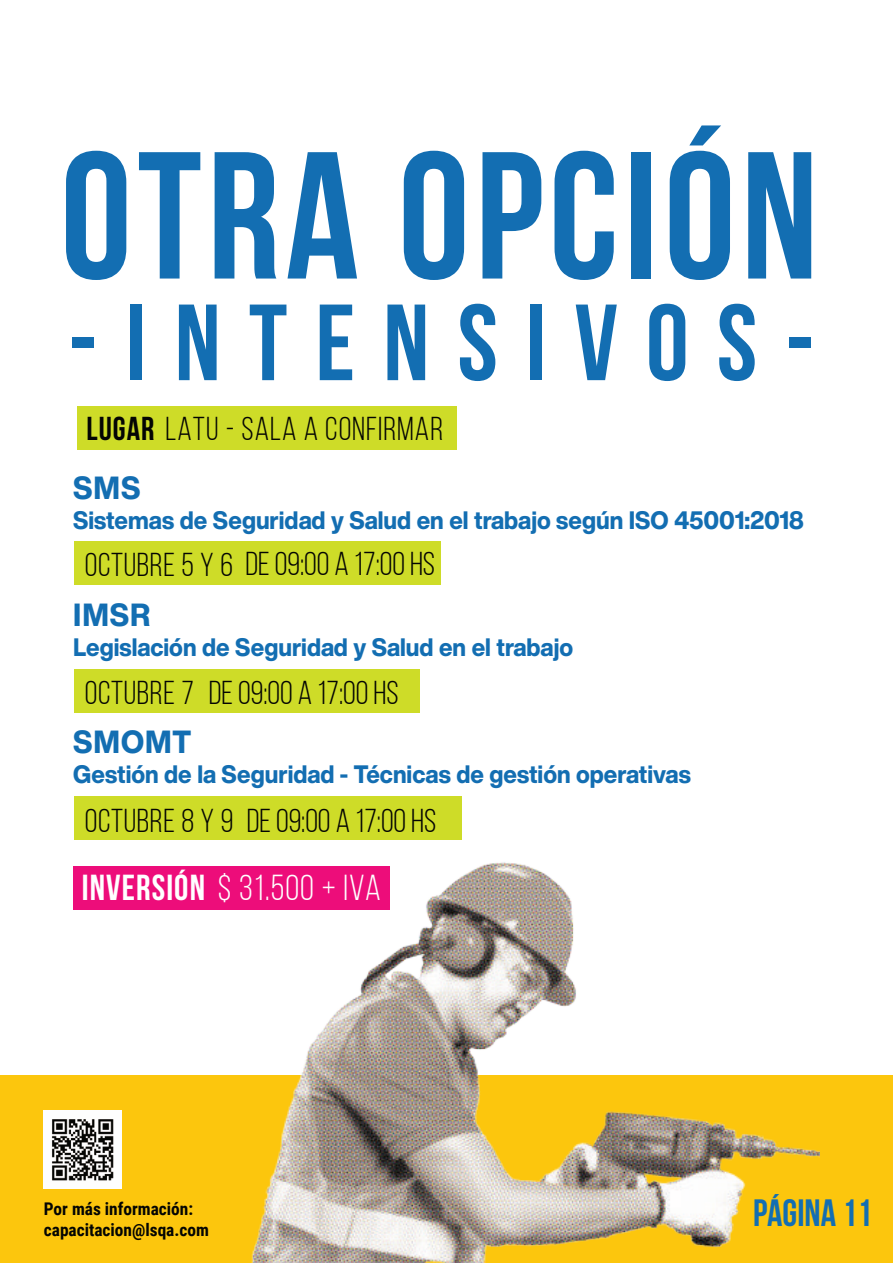
<style>
.page{position:relative;width:893px;height:1263px;background:#fff}
.page>*{position:absolute;margin:0;border:0;box-sizing:border-box;transform-origin:0 0}
.t1{font:700 180.45px "Bebas Neue";letter-spacing:.03em;color:#136eb2}
.t2{font:700 108px "Bebas Neue";letter-spacing:.26em;color:#136eb2}
.t3{font:700 37.95px "Bebas Neue";color:#136eb2}
.t4{font:36px "Bebas Neue";letter-spacing:.03em;color:#fff}
.t5{font:33px "Bebas Neue";letter-spacing:.02em;color:#040503}
.t6{font:800 31.5px "Helvetica Now Display";letter-spacing:.03em;color:#136eb2;scale:.94 1}
.t7{font:800 24.75px "Helvetica Now Display";color:#136eb2;scale:.94 1}
.t8{font:700 17.55px/21px "Roboto Condensed";color:#040503}
.s1{font-weight:700}
</style>
<div class="page">
<div style="left:0;top:1075px;width:893px;height:188px;background:#fcc60d"></div>
<div style="left:74px;top:867px;width:316px;height:43px;background:#ed0d7a"></div>
<div style="left:74px;top:541px;width:366px;height:43px;background:#cedc28"></div>
<div style="left:74px;top:669px;width:346px;height:43px;background:#cedc28"></div>
<div style="left:74px;top:797px;width:387px;height:43px;background:#cedc28"></div>
<div style="left:77px;top:406px;width:380px;height:43px;background:#cedc28"></div>
<img style="left:209px;top:862px;width:611px;height:401px">
<img style="left:44px;top:1110px;width:77px;height:78px">
<h1 class="t1" style="left:60px;top:117px;width:759px">OTRA OPCIÓN</h1>
<h2 class="t2" style="left:69px;top:284px;width:747px">-INTENSIVOS-</h2>
<h3 class="t5" style="left:86px;top:410px;width:358px"><span class="s1">LUGAR</span> LATU - SALA A CONFIRMAR</h3>
<p class="t6" style="left:73px;top:466px;width:73px">SMS</p>
<p class="t7" style="left:73px;top:503px;width:779px">Sistemas de Seguridad y Salud en el trabajo según ISO 45001:2018</p>
<h3 class="t5" style="left:85px;top:545px;width:352px">OCTUBRE 5 Y 6 DE 09:00 A 17:00 HS</h3>
<p class="t6" style="left:73px;top:593px;width:83px">IMSR</p>
<p class="t7" style="left:73px;top:630px;width:533px">Legislación de Seguridad y Salud en el trabajo</p>
<h3 class="t5" style="left:85px;top:675px;width:315px">OCTUBRE 7 DE 09:00 A 17:00 HS</h3>
<p class="t6" style="left:73px;top:720px;width:127px">SMOMT</p>
<p class="t7" style="left:73px;top:757px;width:658px">Gestión de la Seguridad - Técnicas de gestión operativas</p>
<h3 class="t5" style="left:85px;top:802px;width:353px">OCTUBRE 8 Y 9 DE 09:00 A 17:00 HS</h3>
<h3 class="t4" style="left:82px;top:869px;width:301px"><span class="s1">INVERSIÓN</span> $ 31.500 + IVA</h3>
<p class="t8" style="left:44px;top:1197px;width:167px">Por más información: capacitacion@lsqa.com</p>
<h3 class="t3" style="left:753px;top:1192px;width:120px">PÁGINA 11</h3>
</div>
